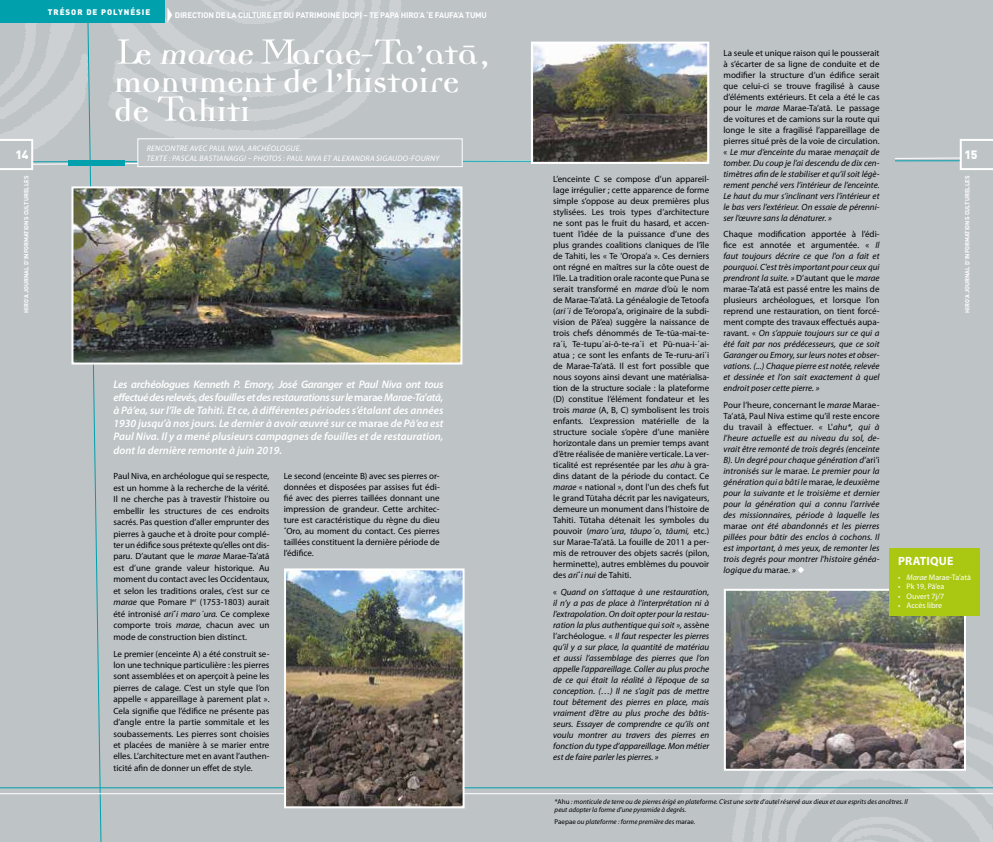
<style>
.page{position:relative;width:993px;height:842px;background:#fff}
.page>*{position:absolute;margin:0;border:0;box-sizing:border-box;transform-origin:0 0}
.t1{font:700 34px/28.5px "Democratica";color:#fff}
.t2{font:700 12px "Myriad Pro";letter-spacing:.02em;color:#fff}
.t3{font:900 12px "DIN";color:#fff}
.t4{font:italic 600 11px/13.2px "Myriad Pro";color:#fff;text-align:justify}
.t5{font:9px/11px "Myriad Pro";color:#000;text-align:justify}
.t6{font:italic 9px/11px "Myriad Pro";color:#000;text-align:justify}
.t7{font:italic 8px/9.6px "Myriad Pro";letter-spacing:.03em;color:#fff}
.t8{font:700 8px "DIN";letter-spacing:-.02em;color:#fff}
.t9{font:8px "Myriad Pro";color:#fff}
.t10{font:900 8px "DIN";letter-spacing:.12em;color:#fff}
.t11{font:italic 7px/8.4px "Myriad Pro";color:#000}
.t12{font:700 6px "DIN";color:#fff}
.s1{font-weight:400;font-size:57px}
.s2{font-style:italic}
.s3{font-style:normal}
.s4{font-weight:700}
.s5{color:#fff}
</style>
<div class="page">
<div style="left:0;top:0;width:992px;height:842px;background:#bec3c6"></div>
<img style="left:74px;top:189px;width:385px;height:173px">
<div style="left:71px;top:186px;width:391px;height:179px;border:2px solid #fff"></div>
<img style="left:287px;top:571px;width:174px;height:234px">
<div style="left:284px;top:568px;width:180px;height:240px;border:2px solid #fff"></div>
<img style="left:533px;top:45px;width:173px;height:116px">
<div style="left:530px;top:42px;width:179px;height:122px;border:2px solid #fff"></div>
<img style="left:726px;top:592px;width:236px;height:176px">
<div style="left:723px;top:589px;width:242px;height:182px;border:2px solid #fff"></div>
<div style="left:889px;top:549px;width:90px;height:67px;background:#aac811"></div>
<h2 class="t3" style="left:15px;top:147px;width:14px">14</h2>
<p class="t12" style="left:22px;top:313px;width:139px;rotate:-90deg">HIRO’A JOURNAL D’INFORMATIONS CULTURELLES</p>
<p class="t10" style="left:48px;top:6px;width:60px">TRÉSOR DE POL</p>
<p class="t10" style="left:118px;top:6px;width:34px">YNÉSIE</p>
<p class="t8" style="left:175px;top:10px;width:11px">DIRECTION</p>
<p class="t8" style="left:215px;top:10px;width:29px">DELACULTURE</p>
<p class="t8" style="left:273px;top:10px;width:29px">ETDUPATRIMOINE</p>
<p class="t8" style="left:342px;top:10px;width:44px">(DCP) – TE PAPA</p>
<p class="t8" style="left:401px;top:10px;width:6px">HIRO</p>
<p class="t8" style="left:418px;top:10px;width:22px">’A ‘E FAUFA</p>
<p class="t8" style="left:457px;top:10px;width:15px">’A TUMU</p>
<h1 class="t1" style="left:114px;top:43px;width:376px"><span class="s1">L</span>e <span class="s2">marae</span><span class="s1">M</span>arae-<span class="s1">T</span>a’ata-, monument de l'histoire de <span class="s1">T</span>ahiti</h1>
<p class="t7" style="left:147px;top:143px;width:294px">Rencontre avec Paul Ni va, ar chéologue.<br>Texte : Pascal Bas tia naggi – Photos : Paul Ni va et Alexandra Sigaudo-Fourny</p>
<p class="t4" style="left:113px;top:377px;width:331px">Les archéologues Kenneth P. Emory, José Garanger et Paul Niva ont tous effectué des relevés, des fouilles et des restaurations sur le <span class="s3">marae</span> Marae-Ta'atā, à Pā’ea, sur l’île de Tahiti. Et ce, à différentes périodes s’étalant des années 1930 jusqu’à nos jours. Le dernier à avoir œuvré sur ce <span class="s3">marae</span> de Pā’ea est Paul Niva. Il y a mené plusieurs campagnes de fouilles et de restauration, dont la dernière remonte à juin 2019.</p>
<p class="t5" style="left:113px;top:470px;width:157px;line-height:11.4px">Paul Niva, en archéologue qui se respecte, est un homme à la recherche de la vérité.<br>Il ne cherche pas à travestir l’histoire ou embellir les structures de ces endroits sacrés. Pas question d’aller emprunter des pierres à gauche et à droite pour complé&shy;ter un édifice sous prétexte qu’elles ont dis&shy;paru. D’autant que le <span class="s2">marae</span> Marae-Ta’atā est d’une grande valeur historique. Au moment du contact avec les Occidentaux, et selon les traditions orales, c’est sur ce <span class="s2">marae</span> que Pomare I<sup>er</sup> (1753-1803) aurait été intronisé <span class="s2">ari</span><span class="s4">΄</span><span class="s2">i maro΄ura.</span> Ce complexe comporte trois <span class="s2">marae</span>, chacun avec un mode de construction bien distinct.</p>
<p class="t5" style="left:113px;top:648px;width:157px;line-height:11.4px">Le premier (enceinte A) a été construit se&shy;lon une technique particulière : les pierres sont assemblées et on aperçoit à peine les pierres de calage. C’est un style que l’on appelle « appareillage à parement plat ».<br>Cela signifie que l’édifice ne présente pas d’angle entre la partie sommitale et les soubassements. Les pierres sont choisies et placées de manière à se marier entre elles. L’architecture met en avant l’authen&shy;ticité afin de donner un effet de style.</p>
<p class="t5" style="left:283px;top:471px;width:157px">Le second (enceinte B) avec ses pierres or&shy;données et disposées par assises fut édi&shy;fié avec des pierres taillées donnant une impression de grandeur. Cette architec&shy;ture est caractéristique du règne du dieu <span class="s4">΄</span>Oro, au moment du contact. Ces pierres taillées constituent la dernière période de l’édifice.</p>
<p class="t5" style="left:553px;top:174px;width:157px">L’enceinte C se compose d’un appareil&shy;lage irrégulier ; cette apparence de forme simple s’oppose au deux premières plus stylisées. Les trois types d’architecture ne sont pas le fruit du hasard, et accen&shy;tuent l’idée de la puissance d’une des plus grandes coalitions claniques de l’île de Tahiti, les « Te ’Oropa’a ». Ces derniers ont régné en maîtres sur la côte ouest de l’île. La tradition orale raconte que Puna se serait transformé en <span class="s2">marae</span> d’où le nom de Marae-Ta’atā. La généalogie de Tetoofa (<span class="s2">ari΄i</span> de Te’oropa’a, originaire de la subdi&shy;vision de Pā’ea) suggère la naissance de trois chefs dénommés de Te-tūa-mai-te&shy;ra΄i, Te-tupu΄ai-ō-te-ra΄i et Pū-nua-i-΄ai&shy;atua ; ce sont les enfants de Te-ruru-ari΄i de Marae-Ta’atā. Il est fort possible que nous soyons ainsi devant une matérialisa&shy;tion de la structure sociale : la plateforme (D) constitue l’élément fondateur et les trois <span class="s2">marae</span> (A, B, C) symbolisent les trois enfants. L’expression matérielle de la structure sociale s’opère d’une manière horizontale dans un premier temps avant d’être réalisée de manière verticale. La ver&shy;ticalité est représentée par les <span class="s2">ahu</span> à gra&shy;dins datant de la période du contact. Ce <span class="s2">marae</span> « national », dont l'un des chefs fut le grand Tūtaha décrit par les navigateurs, demeure un monument dans l’histoire de Tahiti. Tūtaha détenait les symboles du pouvoir (<span class="s2">maro΄ura</span>, <span class="s2">tāupo΄o</span>, <span class="s2">tāumi,</span> etc.) sur Marae-Ta’atā. La fouille de 2011 a per&shy;mis de retrouver des objets sacrés (pilon, herminette), autres emblèmes du pouvoir des <span class="s2">ari</span><span class="s4">΄</span><span class="s2">i nui</span> de Tahiti.</p>
<p class="t6" style="left:553px;top:586px;width:158px"><span class="s3">«</span> Quand on s’attaque à une restauration, il n’y a pas de place à l’interprétation ni à l’extrapolation. On doit opter pour la restau&shy;ration la plus authentique qui soit », <span class="s3">assène l’archéologue. «</span> Il faut respecter les pierres qu’il y a sur place, la quantité de matériau et aussi l’assemblage des pierres que l’on appelle l’appareillage. Coller au plus proche de ce qui était la réalité à l’époque de sa conception. (…) Il ne s’agit pas de mettre tout bêtement des pierres en place, mais vraiment d’être au plus proche des bâtis&shy;seurs. Essayer de comprendre ce qu’ils ont voulu montrer au travers des pierres en fonction du type d’appareillage. Mon métier est de faire parler les pierres. »</p>
<p class="t5" style="left:723px;top:47px;width:158px">La seule et unique raison qui le pousserait à s’écarter de sa ligne de conduite et de modifier la structure d’un édifice serait que celui-ci se trouve fragilisé à cause d’éléments extérieurs. Et cela a été le cas pour le <span class="s2">marae</span> Marae-Ta’atā. Le passage de voitures et de camions sur la route qui longe le site a fragilisé l’appareillage de pierres situé près de la voie de circulation. « <span class="s2">Le mur d’enceinte du</span> marae <span class="s2">menaçait de tomber. Du coup je l’ai descendu de dix cen&shy;timètres afin de le stabiliser et qu’il soit légè&shy;rement penché vers l’intérieur de l’enceinte.<br>Le haut du mur s’inclinant vers l’intérieur et le bas vers l’extérieur. On essaie de pérenni&shy;ser l’œuvre sans la dénaturer. »</span></p>
<p class="t6" style="left:723px;top:229px;width:158px"><span class="s3">Chaque modification apportée à l’édi&shy;fice est annotée et argumentée. «</span> Il faut toujours décrire ce que l'on a fait et pourquoi. C'est très important pour ceux qui prendront la suite. » <span class="s3">D’autant que le</span> marae <span class="s3">marae-Ta’atā est passé entre les mains de plusieurs archéologues, et lorsque l’on reprend une restauration, on tient forcé&shy;ment compte des travaux effectués aupa&shy;ravant. «</span> On s’appuie toujours sur ce qui a été fait par nos prédécesseurs, que ce soit Garanger ou Emory, sur leurs notes et obser&shy;vations. (...) Chaque pierre est notée, relevée et dessinée et l’on sait exactement à quel endroit poser cette pierre. »</p>
<p class="t6" style="left:723px;top:399px;width:158px"><span class="s3">Pour l’heure, concernant le</span> marae <span class="s3">Marae-Ta’atā, Paul Niva estime qu’il reste encore du travail à effectuer. « L'</span>ahu*, qui à l’heure actuelle est au niveau du sol, de&shy;vrait être remonté de trois degrés (enceinte B). Un degré pour chaque génération d’<span class="s3">ari’i </span>intronisés sur le <span class="s3">marae</span>. Le premier pour la génération qui a bâti le <span class="s3">marae</span>, le deuxième pour la suivante et le troisième et dernier pour la génération qui a connu l’arrivée des missionnaires, période à laquelle les <span class="s3">marae</span> ont été abandonnés et les pierres pillées pour bâtir des enclos à cochons. Il est important, à mes yeux, de remonter les trois degrés pour montrer l’histoire généa&shy;logique du <span class="s3">marae</span>. » <span class="s5">◆</span></p>
<h2 class="t3" style="left:964px;top:147px;width:14px">15</h2>
<p class="t12" style="left:963px;top:313px;width:139px;rotate:-90deg">HIRO’A JOURNAL D’INFORMATIONS CULTURELLES</p>
<h2 class="t2" style="left:897px;top:553px;width:41px">PRATIQUE</h2>
<p class="t9" style="left:897px;top:572px;width:74px"><span class="s2">• Marae</span> Marae-Ta’atā</p>
<p class="t9" style="left:897px;top:582px;width:48px">• Pk 19, Pā’ea</p>
<p class="t9" style="left:897px;top:591px;width:48px">• Ouvert 7j/7</p>
<p class="t9" style="left:897px;top:601px;width:46px">• Accès libre</p>
<p class="t11" style="left:554px;top:797px;width:354px">*<span class="s3">Ahu</span> : monticule de terre ou de pierres érigé en plateforme. C’est une sorte d’autel réservé aux dieux et aux esprits des ancêtres. Il peut adopter la forme d’une pyramide à degrés.</p>
<p class="t11" style="left:554px;top:818px;width:142px"><span class="s3">Paepae</span> ou plateforme : forme première des <span class="s3">marae.</span></p>
</div>
